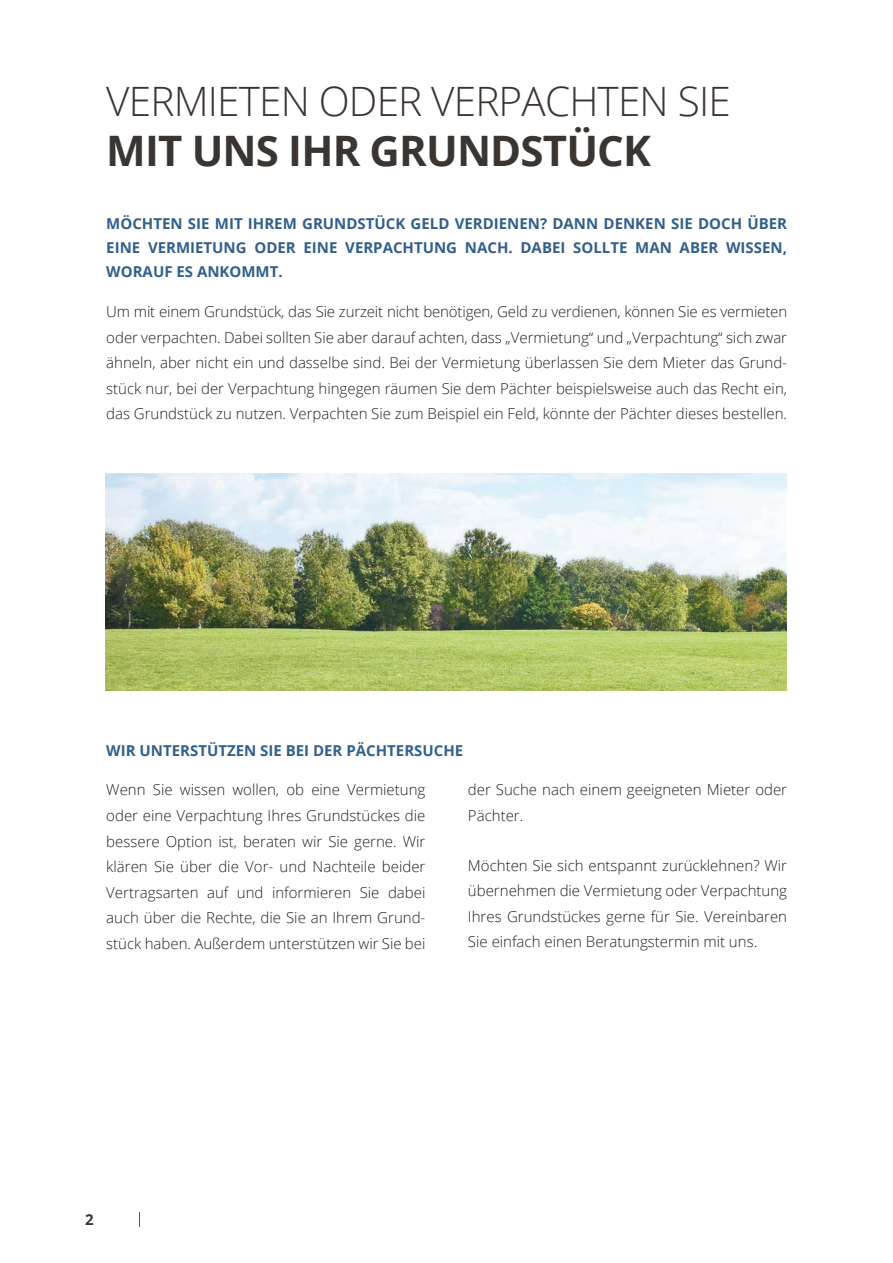
<style>
.page{position:relative;width:893px;height:1263px;background:#fff}
.page>*{position:absolute;margin:0;border:0;box-sizing:border-box;transform-origin:0 0}
.t1{font:700 42px "Open Sans";letter-spacing:-.02em;color:#3b3532}
.t2{font:300 40.5px "Open Sans";letter-spacing:-.02em;color:#3b3532}
.t3{font:300 15px/25.5px "Open Sans";color:#231f20;text-align:justify}
.t4{font:700 15px/24px "Open Sans";color:#325f8b;text-align:justify}
.t5{font:700 15px "Open Sans";color:#3b3532}
</style>
<div class="page">
<svg style="left:139px;top:1212px;width:1px;height:14px"></svg>
<img style="left:106px;top:473px;width:680px;height:217px">
<h2 class="t2" style="left:106px;top:74px;width:626px">VERMIETEN ODER VERPACHTEN SIE</h2>
<h1 class="t1" style="left:106px;top:121px;width:546px">MIT UNS IHR GRUNDSTÜCK</h1>
<p class="t4" style="left:106px;top:211px;width:682px">MÖCHTEN SIE MIT IHREM GRUNDSTÜCK GELD VERDIENEN? DANN DENKEN SIE DOCH ÜBER EINE VERMIETUNG ODER EINE VERPACHTUNG NACH. DABEI SOLLTE MAN ABER WISSEN, WORAUF ES ANKOMMT.</p>
<p class="t3" style="left:106px;top:299px;width:682px">Um mit einem Grundstück, das Sie zurzeit nicht benötigen, Geld zu verdienen, können Sie es vermieten oder verpachten. Dabei sollten Sie aber darauf achten, dass „Vermietung“ und „Verpachtung“ sich zwar ähneln, aber nicht ein und dasselbe sind. Bei der Vermietung überlassen Sie dem Mieter das Grund&shy;stück nur, bei der Verpachtung hingegen räumen Sie dem Pächter beispielsweise auch das Recht ein, das Grundstück zu nutzen. Verpachten Sie zum Beispiel ein Feld, könnte der Pächter dieses bestellen.</p>
<p class="t4" style="left:106px;top:738px;width:358px">WIR UNTERSTÜTZEN SIE BEI DER PÄCHTERSUCHE</p>
<p class="t3" style="left:106px;top:777px;width:321px">Wenn Sie wissen wollen, ob eine Vermietung oder eine Verpachtung Ihres Grundstückes die bessere Option ist, beraten wir Sie gerne. Wir klären Sie über die Vor- und Nachteile beider Vertragsarten auf und informieren Sie dabei auch über die Rechte, die Sie an Ihrem Grund&shy;stück haben. Außerdem unterstützen wir Sie bei</p>
<p class="t3" style="left:468px;top:777px;width:321px">der Suche nach einem geeigneten Mieter oder<br>Pächter.</p>
<p class="t3" style="left:468px;top:852px;width:321px">Möchten Sie sich entspannt zurücklehnen? Wir übernehmen die Vermietung oder Verpachtung Ihres Grundstückes gerne für Sie. Vereinbaren Sie einfach einen Beratungstermin mit uns.</p>
<p class="t5" style="left:85px;top:1209px;width:10px">2</p>
</div>
